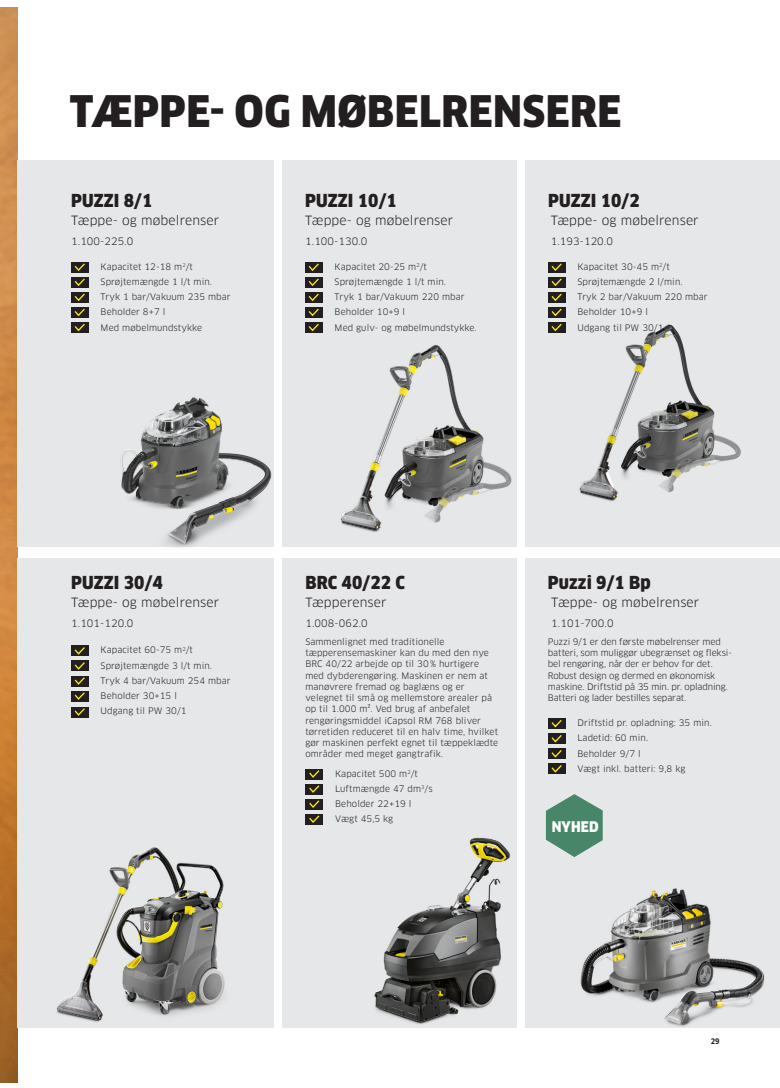
<style>
.page{position:relative;width:780px;height:1088px;background:#fff}
.page>*{position:absolute;margin:0;border:0;box-sizing:border-box;transform-origin:0 0}
.HEADLINE{font:900 42.5px "Clan Pro Narr";letter-spacing:.01em;color:#231f20}
.t1{font:900 17.5px "Clan Pro Narr";letter-spacing:.01em;color:#231f20}
.t2{font:900 14.38px "Clan Pro Narr";letter-spacing:.01em;color:#fff}
.t3{font:12.5px "Clan Pro";letter-spacing:.01em;color:#231f20}
.t4{font:10px "Clan Pro";letter-spacing:.01em;color:#231f20}
.t5{font:8.75px/11.2px "Clan Pro";letter-spacing:.01em;color:#231f20}
.t6{font:8.75px/11.2px "Clan Pro";letter-spacing:-.01em;color:#231f20}
.t7{font:700 7.5px "Clan Pro Narr";color:#231f20}
</style>
<div class="page">
<img style="left:0;top:7px;width:18px;height:1075px">
<div style="left:525px;top:160px;width:255px;height:386px;background:#e6e7e9"></div>
<img style="left:579px;top:324px;width:162px;height:178px">
<div style="left:18px;top:558px;width:256px;height:470px;background:#e6e7e9"></div>
<div style="left:525px;top:558px;width:255px;height:470px;background:#e6e7e9"></div>
<div style="left:282px;top:558px;width:234px;height:470px;background:#e6e7e9"></div>
<img style="left:57px;top:847px;width:168px;height:175px">
<img style="left:374px;top:828px;width:143px;height:200px">
<img style="left:580px;top:888px;width:185px;height:138px">
<svg style="left:546px;top:794px;width:56px;height:63px"></svg>
<div style="left:282px;top:160px;width:234px;height:386px;background:#e6e7e9"></div>
<div style="left:18px;top:160px;width:256px;height:386px;background:#e6e7e9"></div>
<div style="left:71px;top:262px;width:18px;height:11px;background:#231f20"></div>
<div style="left:71px;top:277px;width:18px;height:11px;background:#231f20"></div>
<div style="left:71px;top:292px;width:18px;height:11px;background:#231f20"></div>
<div style="left:71px;top:307px;width:18px;height:11px;background:#231f20"></div>
<div style="left:305px;top:769px;width:18px;height:10px;background:#231f20"></div>
<div style="left:305px;top:784px;width:18px;height:10px;background:#231f20"></div>
<div style="left:305px;top:799px;width:18px;height:10px;background:#231f20"></div>
<div style="left:305px;top:814px;width:18px;height:10px;background:#231f20"></div>
<svg style="left:308px;top:770px;width:13px;height:53px"></svg>
<div style="left:547px;top:718px;width:18px;height:11px;background:#231f20"></div>
<div style="left:547px;top:733px;width:18px;height:11px;background:#231f20"></div>
<div style="left:547px;top:748px;width:18px;height:11px;background:#231f20"></div>
<div style="left:547px;top:763px;width:18px;height:11px;background:#231f20"></div>
<svg style="left:551px;top:720px;width:11px;height:53px"></svg>
<div style="left:71px;top:645px;width:18px;height:11px;background:#231f20"></div>
<div style="left:71px;top:660px;width:18px;height:11px;background:#231f20"></div>
<div style="left:71px;top:676px;width:18px;height:10px;background:#231f20"></div>
<div style="left:71px;top:691px;width:18px;height:10px;background:#231f20"></div>
<svg style="left:73px;top:647px;width:13px;height:53px"></svg>
<div style="left:71px;top:707px;width:18px;height:10px;background:#231f20"></div>
<svg style="left:74px;top:708px;width:11px;height:8px"></svg>
<div style="left:305px;top:262px;width:17px;height:11px;background:#231f20"></div>
<div style="left:305px;top:277px;width:17px;height:11px;background:#231f20"></div>
<div style="left:305px;top:292px;width:17px;height:11px;background:#231f20"></div>
<div style="left:305px;top:307px;width:17px;height:11px;background:#231f20"></div>
<div style="left:547px;top:262px;width:18px;height:11px;background:#231f20"></div>
<div style="left:547px;top:277px;width:18px;height:11px;background:#231f20"></div>
<div style="left:547px;top:292px;width:18px;height:11px;background:#231f20"></div>
<div style="left:547px;top:307px;width:18px;height:11px;background:#231f20"></div>
<div style="left:305px;top:322px;width:17px;height:11px;background:#231f20"></div>
<svg style="left:308px;top:263px;width:11px;height:69px"></svg>
<div style="left:547px;top:322px;width:18px;height:11px;background:#231f20"></div>
<svg style="left:551px;top:263px;width:11px;height:69px"></svg>
<div style="left:71px;top:322px;width:18px;height:11px;background:#231f20"></div>
<svg style="left:74px;top:263px;width:11px;height:69px"></svg>
<img style="left:81px;top:397px;width:209px;height:151px">
<img style="left:341px;top:339px;width:176px;height:196px">
<p class="HEADLINE" style="left:70px;top:87px;width:553px">TÆPPE- OG MØBELRENSERE</p>
<p class="t1" style="left:71px;top:190px;width:83px">PUZZI 8/1</p>
<p class="t1" style="left:305px;top:190px;width:93px">PUZZI 10/1</p>
<p class="t1" style="left:548px;top:190px;width:93px">PUZZI 10/2</p>
<p class="t3" style="left:71px;top:213px;width:149px">Tæppe- og møbelrenser</p>
<p class="t3" style="left:305px;top:213px;width:149px">Tæppe- og møbelrenser</p>
<p class="t3" style="left:550px;top:213px;width:149px">Tæppe- og møbelrenser</p>
<p class="t4" style="left:71px;top:236px;width:64px">1.100-225.0</p>
<p class="t4" style="left:305px;top:236px;width:64px">1.100-130.0</p>
<p class="t4" style="left:550px;top:236px;width:64px">1.193-120.0</p>
<p class="t5" style="left:101px;top:261px;width:94px">Kapacitet 12-18 m<sup>2</sup>/t</p>
<p class="t5" style="left:101px;top:276px;width:113px">Sprøjtemængde 1 l/t min.</p>
<p class="t5" style="left:101px;top:291px;width:131px">Tryk 1 bar/Vakuum 235 mbar</p>
<p class="t5" style="left:101px;top:306px;width:66px">Beholder 8+7 l</p>
<p class="t5" style="left:101px;top:322px;width:103px">Med møbelmundstykke</p>
<p class="t5" style="left:334px;top:261px;width:94px">Kapacitet 20-25 m<sup>2</sup>/t</p>
<p class="t5" style="left:334px;top:276px;width:113px">Sprøjtemængde 1 l/t min.</p>
<p class="t5" style="left:334px;top:291px;width:131px">Tryk 1 bar/Vakuum 220 mbar</p>
<p class="t5" style="left:334px;top:306px;width:72px">Beholder 10+9 l</p>
<p class="t5" style="left:334px;top:322px;width:143px">Med gulv- og møbelmundstykke.</p>
<p class="t5" style="left:577px;top:261px;width:94px">Kapacitet 30-45 m<sup>2</sup>/t</p>
<p class="t5" style="left:577px;top:276px;width:107px">Sprøjtemængde 2 l/min.</p>
<p class="t5" style="left:577px;top:291px;width:131px">Tryk 2 bar/Vakuum 220 mbar</p>
<p class="t5" style="left:577px;top:306px;width:72px">Beholder 10+9 l</p>
<p class="t5" style="left:577px;top:322px;width:87px">Udgang til PW 30/1</p>
<p class="t1" style="left:71px;top:572px;width:93px">PUZZI 30/4</p>
<p class="t1" style="left:305px;top:572px;width:101px">BRC 40/22 C</p>
<p class="t1" style="left:547px;top:572px;width:105px">Puzzi 9/1 Bp</p>
<p class="t3" style="left:71px;top:595px;width:149px">Tæppe- og møbelrenser</p>
<p class="t3" style="left:305px;top:595px;width:83px">Tæpperenser</p>
<p class="t3" style="left:551px;top:595px;width:149px">Tæppe- og møbelrenser</p>
<p class="t4" style="left:71px;top:617px;width:64px">1.101-120.0</p>
<p class="t4" style="left:305px;top:617px;width:64px">1.008-062.0</p>
<p class="t4" style="left:551px;top:617px;width:64px">1.101-700.0</p>
<p class="t5" style="left:101px;top:644px;width:94px">Kapacitet 60-75 m<sup>2</sup>/t</p>
<p class="t5" style="left:101px;top:660px;width:113px">Sprøjtemængde 3 l/t min.</p>
<p class="t5" style="left:101px;top:675px;width:131px">Tryk 4 bar/Vakuum 254 mbar</p>
<p class="t5" style="left:101px;top:690px;width:78px">Beholder 30+15 l</p>
<p class="t5" style="left:101px;top:705px;width:87px">Udgang til PW 30/1</p>
<p class="t5" style="left:305px;top:636px;width:194px">Sammenlignet med traditionelle tæpperensemaskiner kan du med den nye BRC 40/22 arbejde op til 30% hurtigere med dybderengøring. Maskinen er nem at manøvrere fremad og baglæns og er velegnet til små og mellemstore arealer på op til 1.000 m². Ved brug af anbefalet rengøringsmiddel iCapsol RM 768 bliver tørretiden reduceret til en halv time, hvilket gør maskinen perfekt egnet til tæppeklædte områder med meget gangtrafik.</p>
<p class="t6" style="left:547px;top:636px;width:186px">Puzzi 9/1 er den første møbelrenser med batteri, som muliggør ubegrænset og fleksi&shy;bel rengøring, når der er behov for det.<br>Robust design og dermed en økonomisk maskine. Driftstid på 35 min. pr. opladning.<br>Batteri og lader bestilles separat.</p>
<p class="t5" style="left:577px;top:717px;width:136px">Driftstid pr. opladning: 35 min.</p>
<p class="t5" style="left:577px;top:732px;width:72px">Ladetid: 60 min.</p>
<p class="t5" style="left:577px;top:748px;width:65px">Beholder 9/7 l</p>
<p class="t5" style="left:577px;top:763px;width:109px">Vægt inkl. batteri: 9,8 kg</p>
<p class="t5" style="left:335px;top:768px;width:84px">Kapacitet 500 m<sup>2</sup>/t</p>
<p class="t5" style="left:335px;top:783px;width:99px">Luftmængde 47 dm<sup>3</sup>/s</p>
<p class="t5" style="left:335px;top:798px;width:78px">Beholder 22+19 l</p>
<p class="t5" style="left:335px;top:813px;width:60px">Vægt 45,5 kg</p>
<p class="t2" style="left:551px;top:818px;width:48px">NYHED</p>
<p class="t7" style="left:710px;top:1037px;width:10px">29</p>
</div>
